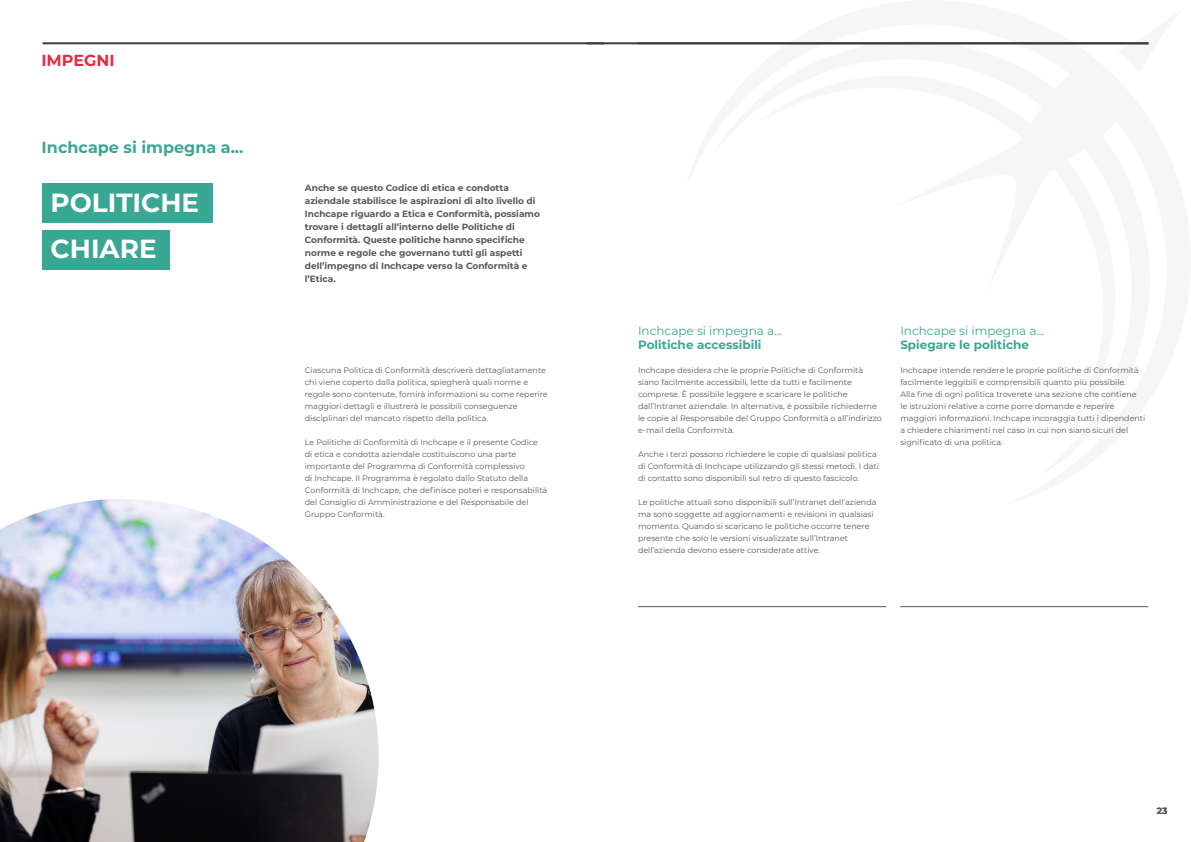
<style>
.page{position:relative;width:1191px;height:842px;background:#fff}
.page>*{position:absolute;margin:0;border:0;box-sizing:border-box;transform-origin:0 0}
.t1{font:700 26.2px/45.4px "Montserrat";color:#fff}
.t2{font:700 16px "Montserrat";color:#39a794}
.t3{font:700 16px "Montserrat";color:#e12e3f}
.t4{font:700 12px "Montserrat";color:#39a794}
.t5{font:12px "Montserrat";color:#39a794}
.t6{font:700 9px/13px "Montserrat";color:#575756}
.t7{font:8px/12px "Montserrat";color:#575756}
</style>
<div class="page">
<svg style="left:1118px;top:42px;width:31px;height:3px"></svg>
<img style="left:0;top:499px;width:379px;height:343px">
<hr style="left:43px;top:42px;width:561px;height:2px;background:#3c3c3b">
<hr style="left:587px;top:42px;width:561px;height:2px;background:#3c3c3b">
<div style="left:43px;top:183px;width:170px;height:40px;background:#39a794"></div>
<div style="left:43px;top:230px;width:127px;height:39px;background:#39a794"></div>
<hr style="left:900px;top:606px;width:248px;height:1px;background:#575756">
<hr style="left:638px;top:606px;width:248px;height:1px;background:#575756">
<h2 class="t3" style="left:41px;top:48px;width:75px">IMPEGNI</h2>
<h2 class="t2" style="left:42px;top:136px;width:203px">Inchcape si impegna a...</h2>
<h1 class="t1" style="left:51px;top:179px;width:150px">POLITICHE<br>CHIARE</h1>
<p class="t6" style="left:305px;top:181px;width:237px">Anche se questo Codice di etica e condotta aziendale stabilisce le aspirazioni di alto livello di Inchcape riguardo a Etica e Conformità, possiamo trovare i dettagli all’interno delle Politiche di Conformità. Queste politiche hanno specifiche norme e regole che governano tutti gli aspetti dell’impegno di Inchcape verso la Conformità e l’Etica.</p>
<p class="t7" style="left:305px;top:364px;width:244px">Ciascuna Politica di Conformità descriverà dettagliatamente chi viene coperto dalla politica, spiegherà quali norme e regole sono contenute, fornirà informazioni su come reperire maggiori dettagli e illustrerà le possibili conseguenze disciplinari del mancato rispetto della politica.</p>
<p class="t7" style="left:305px;top:436px;width:244px">Le Politiche di Conformità di Inchcape e il presente Codice di etica e condotta aziendale costituiscono una parte importante del Programma di Conformità complessivo<br>di Inchcape. Il Programma è regolato dallo Statuto della Conformità di Inchcape, che definisce poteri e responsabilità del Consiglio di Amministrazione e del Responsabile del Gruppo Conformità.</p>
<h3 class="t5" style="left:638px;top:322px;width:145px">Inchcape si impegna a…</h3>
<h3 class="t4" style="left:638px;top:336px;width:125px">Politiche accessibili</h3>
<p class="t7" style="left:638px;top:364px;width:245px">Inchcape desidera che le proprie Politiche di Conformità siano facilmente accessibili, lette da tutti e facilmente comprese. È possibile leggere e scaricare le politiche dall’Intranet aziendale. In alternativa, è possibile richiederne le copie al Responsabile del Gruppo Conformità o all’indirizzo e-mail della Conformità.</p>
<p class="t7" style="left:638px;top:448px;width:242px">Anche i terzi possono richiedere le copie di qualsiasi politica di Conformità di Inchcape utilizzando gli stessi metodi. I dati di contatto sono disponibili sul retro di questo fascicolo.</p>
<p class="t7" style="left:638px;top:496px;width:240px">Le politiche attuali sono disponibili sull’Intranet dell’azienda ma sono soggette ad aggiornamenti e revisioni in qualsiasi momento. Quando si scaricano le politiche occorre tenere presente che solo le versioni visualizzate sull’Intranet dell’azienda devono essere considerate attive.</p>
<h3 class="t5" style="left:900px;top:322px;width:145px">Inchcape si impegna a…</h3>
<h3 class="t4" style="left:900px;top:336px;width:130px">Spiegare le politiche</h3>
<p class="t7" style="left:900px;top:364px;width:246px">Inchcape intende rendere le proprie politiche di Conformità facilmente leggibili e comprensibili quanto più possibile.<br>Alla fine di ogni politica troverete una sezione che contiene le istruzioni relative a come porre domande e reperire maggiori informazioni. Inchcape incoraggia tutti i dipendenti a chiedere chiarimenti nel caso in cui non siano sicuri del significato di una politica.</p>
<p class="t6" style="left:1157px;top:803px;width:12px">23</p>
</div>
